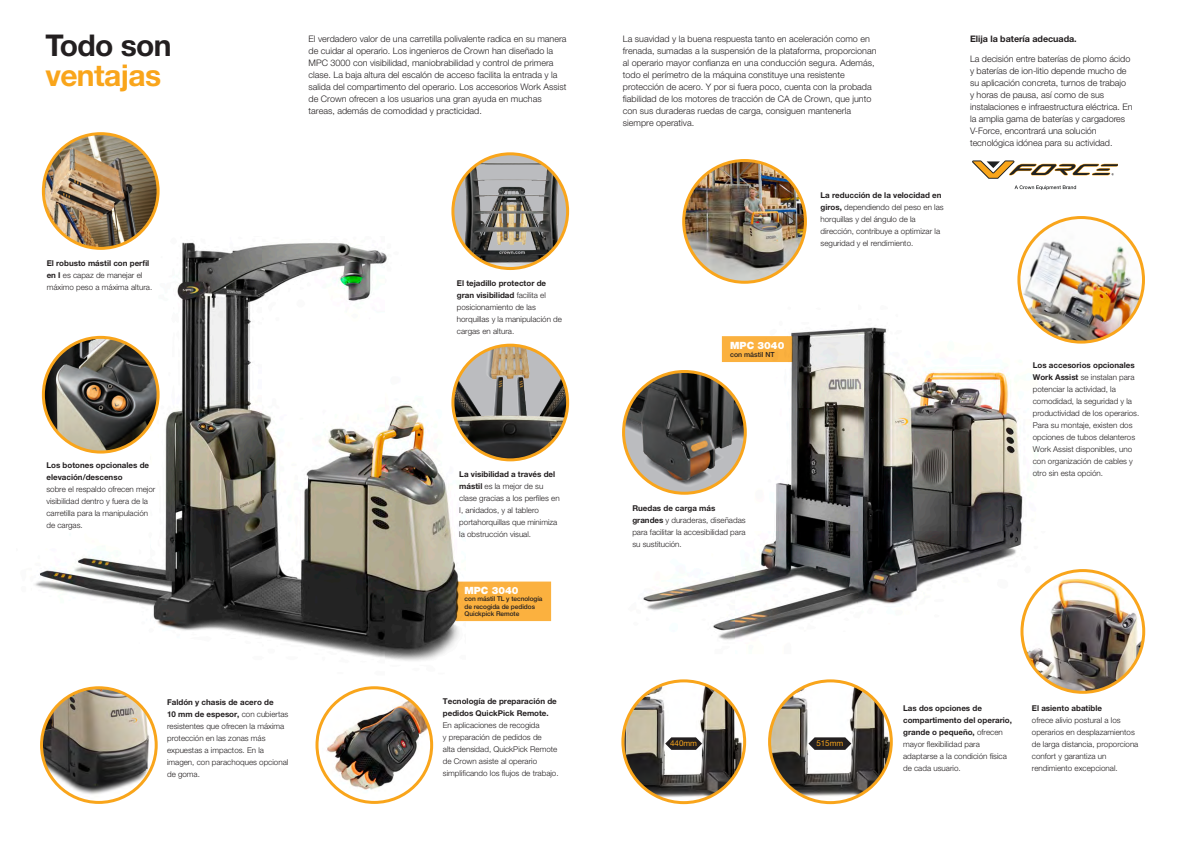
<style>
.page{position:relative;width:1185px;height:842px;background:#fff}
.page>*{position:absolute;margin:0;border:0;box-sizing:border-box;transform-origin:0 0}
.t1{font:700 30px "Helvetica Neue LT Std";letter-spacing:-.02em;color:#f9a51b}
.t2{font:700 30px "Helvetica Neue LT Std";letter-spacing:-.02em;color:#231f20}
.t3{font:900 10px "Helvetica Neue LT Std";letter-spacing:-.005em;color:#fff}
.t4{font:300 9px/12px "Helvetica Neue LT Std";color:#231f20}
.t5{font:300 9px/12px "Helvetica Neue LT Pro";letter-spacing:-.005em;color:#231f20}
.t6{font:700 9px "Helvetica Neue LT Pro";letter-spacing:-.005em;color:#231f20}
.t7{font:300 8px/12px "Helvetica Neue LT Std";color:#231f20}
.t8{font:700 8px/12px "Helvetica Neue LT Std";color:#231f20}
.t9{font:8px "Helvetica Neue LT Std";color:#f9a51b}
.t10{font:500 7px "Helvetica Neue LT Std";color:#231f20}
.t11{font:500 6.5px/7.5px "Helvetica Neue LT Std";letter-spacing:-.005em;color:#231f20}
.s1{font-weight:700}
</style>
<div class="page">
<img style="left:34px;top:236px;width:432px;height:466px">
<img style="left:453px;top:345px;width:115px;height:115px;border-radius:57px">
<div style="left:451px;top:344px;width:118px;height:117px;border:3px solid #f9a51b;border-radius:50%"></div>
<img style="left:43px;top:134px;width:115px;height:114px;border-radius:57px">
<div style="left:42px;top:132px;width:118px;height:118px;border:3px solid #f9a51b;border-radius:50%"></div>
<img style="left:42px;top:688px;width:114px;height:114px">
<div style="left:40px;top:686px;width:118px;height:118px;border:3px solid #f9a51b;border-radius:50%"></div>
<img style="left:317px;top:688px;width:115px;height:114px;border-radius:57px">
<div style="left:315px;top:686px;width:118px;height:118px;border:3px solid #f9a51b;border-radius:50%"></div>
<img style="left:43px;top:337px;width:115px;height:115px;border-radius:57px">
<div style="left:42px;top:336px;width:118px;height:118px;border:3px solid #f9a51b;border-radius:50%"></div>
<img style="left:453px;top:154px;width:115px;height:114px;border-radius:57px">
<div style="left:451px;top:152px;width:118px;height:118px;border:3px solid #f9a51b;border-radius:50%"></div>
<img style="left:622px;top:288px;width:524px;height:393px">
<img style="left:1022px;top:570px;width:122px;height:122px;border-radius:61px">
<div style="left:1020px;top:569px;width:125px;height:125px;border:3px solid #f9a51b;border-radius:50%"></div>
<img style="left:684px;top:160px;width:121px;height:122px;border-radius:61px">
<div style="left:682px;top:159px;width:125px;height:125px;border:3px solid #f9a51b;border-radius:50%"></div>
<img style="left:1019px;top:218px;width:124px;height:124px;border-radius:62px">
<div style="left:1017px;top:216px;width:128px;height:128px;border:3px solid #f9a51b;border-radius:50%"></div>
<img style="left:624px;top:373px;width:121px;height:117px">
<div style="left:622px;top:370px;width:125px;height:125px;border:3px solid #f9a51b;border-radius:50%"></div>
<img style="left:623px;top:681px;width:122px;height:122px;border-radius:61px">
<div style="left:621px;top:679px;width:125px;height:125px;border:3px solid #f9a51b;border-radius:50%"></div>
<img style="left:770px;top:681px;width:121px;height:122px;border-radius:61px">
<div style="left:768px;top:679px;width:125px;height:125px;border:3px solid #f9a51b;border-radius:50%"></div>
<svg style="left:665px;top:737px;width:37px;height:13px"></svg>
<svg style="left:808px;top:737px;width:43px;height:13px"></svg>
<div style="left:455px;top:581px;width:96px;height:40px;background:#fbb13f"></div>
<div style="left:722px;top:336px;width:71px;height:26px;background:#fbb13f"></div>
<svg style="left:1014px;top:185px;width:62px;height:5px"></svg>
<svg style="left:972px;top:160px;width:145px;height:19px"></svg>
<h1 class="t2" style="left:45px;top:27px;width:128px">Todo son</h1>
<h1 class="t1" style="left:45px;top:57px;width:117px">ventajas</h1>
<p class="t7" style="left:47px;top:257px;width:107px"><span class="s1">El robusto mástil con perfil en I</span> es capaz de manejar el máximo peso a máxima altura.</p>
<p class="t8" style="left:46px;top:459px;width:104px">Los botones opcionales de elevación/descenso</p>
<p class="t7" style="left:46px;top:483px;width:110px">sobre el respaldo ofrecen mejor visibilidad dentro y fuera de la carretilla para la manipulación de cargas.</p>
<p class="t4" style="left:308px;top:33px;width:260px">El verdadero valor de una carretilla polivalente radica en su manera de cuidar al operario. Los ingenieros de Crown han diseñado la MPC 3000 con visibilidad, maniobrabilidad y control de primera clase. La baja altura del escalón de acceso facilita la entrada y la salida del compartimento del operario. Los accesorios Work Assist de Crown ofrecen a los usuarios una gran ayuda en muchas tareas, además de comodidad y practicidad.</p>
<p class="t7" style="left:457px;top:277px;width:107px"><span class="s1">El tejadillo protector de gran visibilidad</span> facilita el posicionamiento de las horquillas y la manipulación de cargas en altura.</p>
<p class="t7" style="left:459px;top:468px;width:102px"><span class="s1">La visibilidad a través del mástil</span> es la mejor de su clase gracias a los perfiles en<br>I, anidados, y al tablero portahorquillas que minimiza la obstrucción visual.</p>
<p class="t3" style="left:465px;top:584px;width:55px">MPC 3040</p>
<p class="t11" style="left:465px;top:595px;width:79px">con mástil TL y tecnología de recogida de pedidos<br>Quickpick Remote</p>
<p class="t7" style="left:167px;top:696px;width:123px"><span class="s1">Faldón y chasis de acero de<br>10 mm de espesor,</span> con cubiertas resistentes que ofrecen la máxima protección en las zonas más expuestas a impactos. En la imagen, con parachoques opcional de goma.</p>
<p class="t8" style="left:443px;top:695px;width:115px">Tecnología de preparación de pedidos QuickPick Remote.</p>
<p class="t7" style="left:443px;top:719px;width:117px">En aplicaciones de recogida<br>y preparación de pedidos de<br>alta densidad, QuickPick Remote de Crown asiste al operario simplificando los flujos de trabajo.</p>
<p class="t4" style="left:623px;top:33px;width:255px">La suavidad y la buena respuesta tanto en aceleración como en frenada, sumadas a la suspensión de la plataforma, proporcionan al operario mayor confianza en una conducción segura. Además, todo el perímetro de la máquina constituye una resistente protección de acero. Y por si fuera poco, cuenta con la probada fiabilidad de los motores de tracción de CA de Crown, que junto con sus duraderas ruedas de carga, consiguen mantenerla siempre operativa.</p>
<p class="t7" style="left:820px;top:189px;width:125px"><span class="s1">La reducción de la velocidad en giros,</span> dependiendo del peso en las horquillas y del ángulo de la dirección, contribuye a optimizar la seguridad y el rendimiento.</p>
<p class="t6" style="left:970px;top:34px;width:108px">Elija la batería adecuada.</p>
<p class="t5" style="left:970px;top:53px;width:164px">La decisión entre baterías de plomo ácido y baterías de ion-litio depende mucho de su aplicación concreta, turnos de trabajo<br>y horas de pausa, así como de sus instalaciones e infraestructura eléctrica. En la amplia gama de baterías y cargadores V-Force, encontrará una solución tecnológica idónea para su actividad.</p>
<p class="t3" style="left:730px;top:339px;width:56px">MPC 3040</p>
<p class="t10" style="left:730px;top:350px;width:46px">con mástil NT</p>
<p class="t7" style="left:632px;top:502px;width:115px"><span class="s1">Ruedas de carga más grandes</span> y duraderas, diseñadas para facilitar la accesibilidad para su sustitución.</p>
<p class="t7" style="left:1033px;top:359px;width:108px"><span class="s1">Los accesorios opcionales<br>Work Assist</span> se instalan para potenciar la actividad, la comodidad, la seguridad y la productividad de los operarios.<br>Para su montaje, existen dos opciones de tubos delanteros<br>Work Assist disponibles, uno con organización de cables y otro sin esta opción.</p>
<p class="t9" style="left:670px;top:739px;width:28px">440mm</p>
<p class="t9" style="left:816px;top:739px;width:28px">515mm</p>
<p class="t7" style="left:903px;top:702px;width:110px"><span class="s1">Las dos opciones de compartimento del operario, grande o pequeño,</span> ofrecen mayor flexibilidad para adaptarse a la condición física de cada usuario.</p>
<p class="t8" style="left:1032px;top:702px;width:72px">El asiento abatible</p>
<p class="t7" style="left:1032px;top:714px;width:108px">ofrece alivio postural a los operarios en desplazamientos de larga distancia, proporciona confort y garantiza un rendimiento excepcional.</p>
</div>
